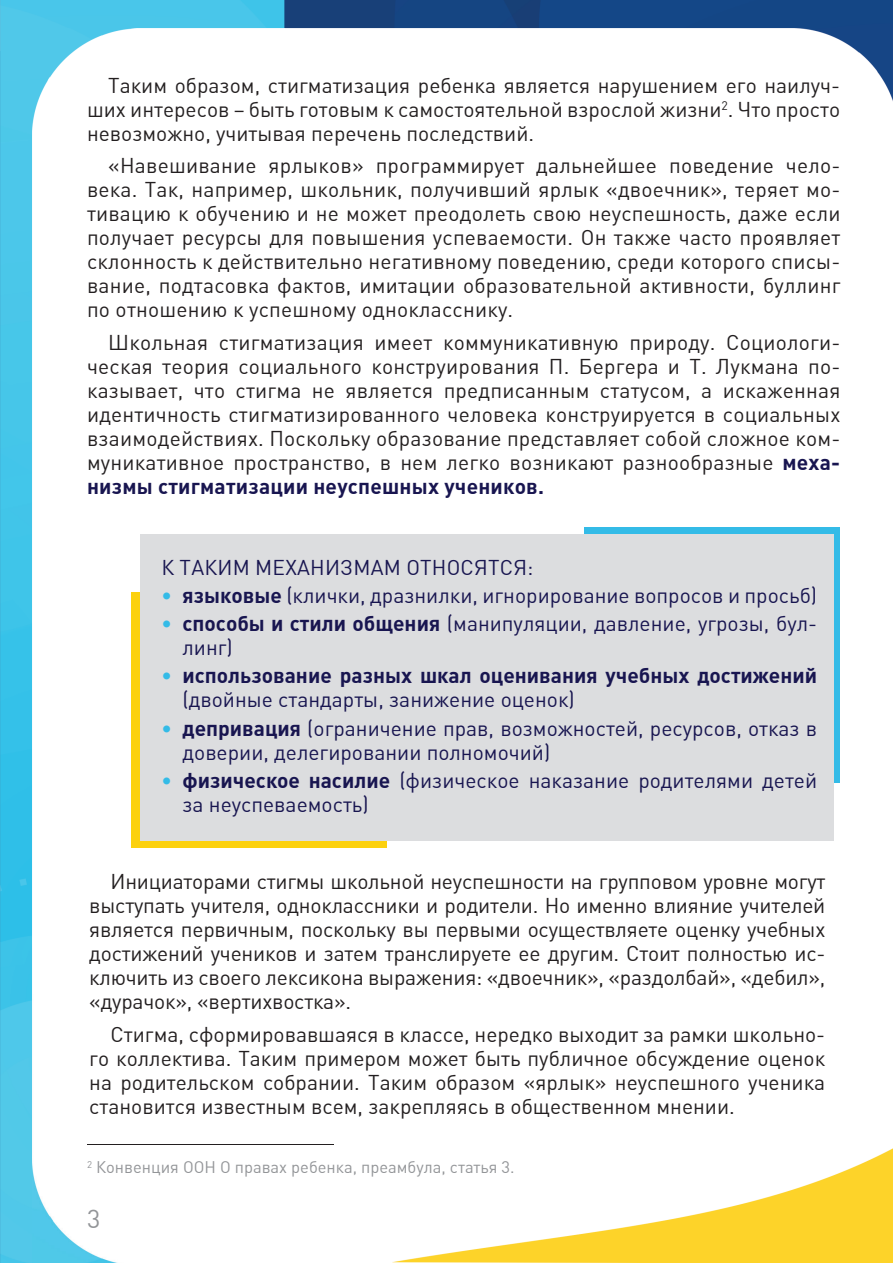
<style>
.page{position:relative;width:893px;height:1263px;background:#fff}
.page>*{position:absolute;margin:0;border:0;box-sizing:border-box;transform-origin:0 0}
.t1{font:25.5px "DIN Pro";color:#939598}
.t2{font:21px/24px "DIN Pro";color:#231f20;text-align:justify}
.t3{font:21px/24px "DIN Pro";color:#181550}
.t4{font:700 21px/24px "DIN Pro";color:#181550}
.t5{font:16.5px "DIN Pro";color:#939598}
.s1{font-weight:700;color:#181550}
.s2{color:#34bbe7}
.s3{font-weight:700}
.s4{font-weight:400;color:#34bbe7}
.s5{font-weight:400}
</style>
<div class="page">
<img style="left:284px;top:0;width:609px;height:29px">
<img style="left:0;top:0;width:284px;height:52px">
<img style="left:0;top:52px;width:32px;height:1211px">
<img style="left:639px;top:29px;width:254px;height:812px">
<img style="left:32px;top:29px;width:252px;height:1234px">
<img style="left:392px;top:1148px;width:501px;height:115px">
<div style="left:584px;top:527px;width:255px;height:256px;background:#34bbe7"></div>
<div style="left:132px;top:593px;width:255px;height:255px;background:#fcd10e"></div>
<div style="left:140px;top:534px;width:693px;height:306px;background:#dcdddf"></div>
<hr style="left:87px;top:1144px;width:247px;height:1px;background:#231f20">
<p class="t2" style="left:87px;top:71px;width:755px;text-indent:21px">Таким образом, стигматизация ребенка является нарушением его наилуч&shy;ших интересов – быть готовым к самостоятельной взрослой жизни<sup>2</sup>. Что просто невозможно, учитывая перечень последствий.</p>
<p class="t2" style="left:87px;top:152px;width:755px;text-indent:21px">«Навешивание ярлыков» программирует дальнейшее поведение чело&shy;века. Так, например, школьник, получивший ярлык «двоечник», теряет мо&shy;тивацию к обучению и не может преодолеть свою неуспешность, даже если получает ресурсы для повышения успеваемости. Он также часто проявляет склонность к действительно негативному поведению, среди которого списы&shy;вание, подтасовка фактов, имитации образовательной активности, буллинг по отношению к успешному однокласснику.</p>
<p class="t2" style="left:87px;top:328px;width:755px;text-indent:21px">Школьная стигматизация имеет коммуникативную природу. Социологи&shy;ческая теория социального конструирования П. Бергера и Т. Лукмана по&shy;казывает, что стигма не является предписанным статусом, а искаженная идентичность стигматизированного человека конструируется в социальных взаимодействиях. Поскольку образование представляет собой сложное ком&shy;муникативное пространство, в нем легко возникают разнообразные <span class="s1">меха&shy;низмы стигматизации неуспешных учеников.</span></p>
<p class="t3" style="left:161px;top:553px;width:374px">К ТАКИМ МЕХАНИЗМАМ ОТНОСЯТСЯ:</p>
<p class="t3" style="left:161px;top:581px;width:657px"><span class="s2">•</span> <span class="s3">языковые</span> (клички, дразнилки, игнорирование вопросов и просьб)</p>
<p class="t3" style="left:183px;top:609px;width:636px;text-indent:-21px"><span class="s2">•</span> <span class="s3">способы и стили общения</span> (манипуляции, давление, угрозы, бул&shy;линг)</p>
<p class="t4" style="left:183px;top:661px;width:636px;text-indent:-21px"><span class="s4">•</span> использование разных шкал оценивания учебных достижений <span class="s5">(двойные стандарты, занижение оценок)</span></p>
<p class="t3" style="left:183px;top:714px;width:636px;text-indent:-21px"><span class="s2">•</span> <span class="s3">депривация</span> (ограничение прав, возможностей, ресурсов, отказ в доверии, делегировании полномочий)</p>
<p class="t3" style="left:183px;top:766px;width:636px;text-indent:-21px"><span class="s2">•</span> <span class="s3">физическое насилие</span> (физическое наказание родителями детей за неуспеваемость)</p>
<p class="t2" style="left:89px;top:867px;width:738px;text-indent:21px">Инициаторами стигмы школьной неуспешности на групповом уровне могут выступать учителя, одноклассники и родители. Но именно влияние учителей является первичным, поскольку вы первыми осуществляете оценку учебных достижений учеников и затем транслируете ее другим. Стоит полностью ис&shy;ключить из своего лексикона выражения: «двоечник», «раздолбай», «дебил», «дурачок», «вертихвостка».</p>
<p class="t2" style="left:89px;top:1020px;width:737px;text-indent:21px">Стигма, сформировавшаяся в классе, нередко выходит за рамки школьно&shy;го коллектива. Таким примером может быть публичное обсуждение оценок на родительском собрании. Таким образом «ярлык» неуспешного ученика становится известным всем, закрепляясь в общественном мнении.</p>
<p class="t5" style="left:87px;top:1154px;width:429px"><sup>2</sup> Конвенция ООН О правах ребенка, преамбула, статья 3.</p>
<p class="t1" style="left:87px;top:1199px;width:15px">3</p>
</div>
